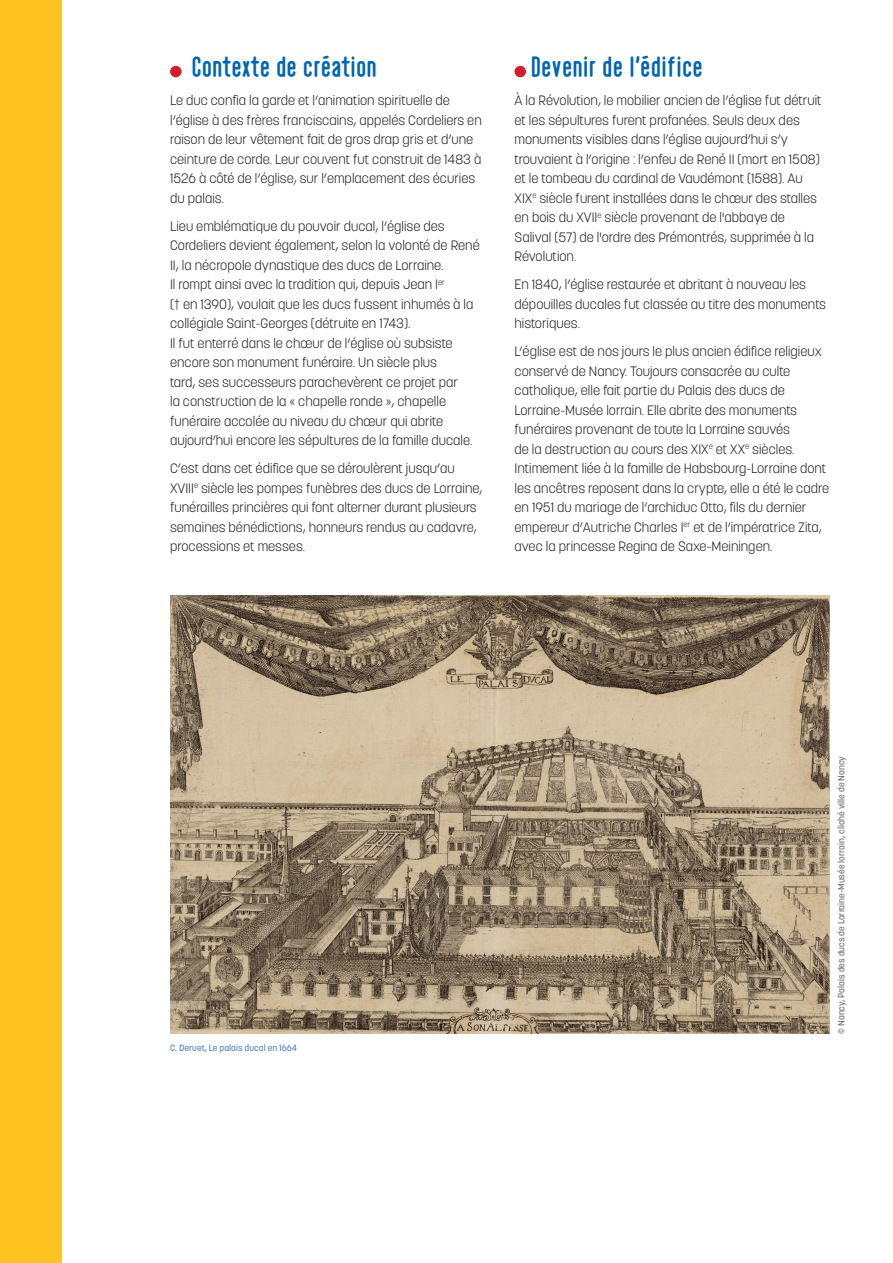
<style>
.page{position:relative;width:893px;height:1263px;background:#fff}
.page>*{position:absolute;margin:0;border:0;box-sizing:border-box;transform-origin:0 0}
.t1{font:700 30px "Playtime";color:#0166b3}
.labeur{font:300 13.5px/19.5px "Korolev";color:#231f20}
.t2{font:500 9px "Korolev";color:#6c6d70}
.t3{font:500 9px "Korolev";color:#5084c4}
</style>
<div class="page">
<div style="left:0;top:0;width:62px;height:1263px;background:#fec221"></div>
<div style="left:170px;top:66px;width:12px;height:11px;background:#d31f2a;border-radius:50%"></div>
<div style="left:514px;top:66px;width:12px;height:11px;background:#d31f2a;border-radius:50%"></div>
<img style="left:170px;top:595px;width:659px;height:439px">
<p class="t1" style="left:191px;top:50px;width:187px">Contexte de création</p>
<p class="labeur" style="left:170px;top:91px;width:313px">Le duc confia la garde et l’animation spirituelle de l’église à des frères franciscains, appelés Cordeliers en raison de leur vêtement fait de gros drap gris et d’une ceinture de corde. Leur couvent fut construit de 1483 à 1526 à côté de l’église, sur l’emplacement des écuries du palais.</p>
<p class="labeur" style="left:170px;top:216px;width:311px">Lieu emblématique du pouvoir ducal, l’église des Cordeliers devient également, selon la volonté de René II, la nécropole dynastique des ducs de Lorraine.<br>Il rompt ainsi avec la tradition qui, depuis Jean I<sup>er<br></sup>(† en 1390), voulait que les ducs fussent inhumés à la collégiale Saint-Georges (détruite en 1743).<br>Il fut enterré dans le chœur de l’église où subsiste encore son monument funéraire. Un siècle plus<br>tard, ses successeurs parachevèrent ce projet par<br>la construction de la « chapelle ronde », chapelle funéraire accolée au niveau du chœur qui abrite aujourd’hui encore les sépultures de la famille ducale.</p>
<p class="labeur" style="left:170px;top:459px;width:314px">C’est dans cet édifice que se déroulèrent jusqu’au XVIII<sup>e</sup> siècle les pompes funèbres des ducs de Lorraine, funérailles princières qui font alterner durant plusieurs semaines bénédictions, honneurs rendus au cadavre, processions et messes.</p>
<p class="t1" style="left:531px;top:50px;width:174px">Devenir de l’édifice</p>
<p class="labeur" style="left:514px;top:91px;width:308px">À la Révolution, le mobilier ancien de l’église fut détruit et les sépultures furent profanées. Seuls deux des monuments visibles dans l’église aujourd’hui s’y trouvaient à l’origine : l’enfeu de René II (mort en 1508) et le tombeau du cardinal de Vaudémont (1588). Au XIX<sup>e</sup> siècle furent installées dans le chœur des stalles en bois du XVII<sup>e</sup> siècle provenant de l'abbaye de Salival (57) de l'ordre des Prémontrés, supprimée à la Révolution.</p>
<p class="labeur" style="left:514px;top:275px;width:313px">En 1840, l’église restaurée et abritant à nouveau les dépouilles ducales fut classée au titre des monuments historiques.</p>
<p class="labeur" style="left:514px;top:342px;width:316px">L’église est de nos jours le plus ancien édifice religieux conservé de Nancy. Toujours consacrée au culte catholique, elle fait partie du Palais des ducs de Lorraine-Musée lorrain. Elle abrite des monuments funéraires provenant de toute la Lorraine sauvés<br>de la destruction au cours des XIX<sup>e</sup> et XX<sup>e</sup> siècles.<br>Intimement liée à la famille de Habsbourg-Lorraine dont les ancêtres reposent dans la crypte, elle a été le cadre en 1951 du mariage de l’archiduc Otto, fils du dernier empereur d’Autriche Charles I<sup>er</sup> et de l’impératrice Zita, avec la princesse Regina de Saxe-Meiningen.</p>
<p class="t3" style="left:170px;top:1042px;width:129px">C. Deruet, Le palais ducal en 1664</p>
<p class="t2" style="left:836px;top:1034px;width:279px;rotate:-90deg">© Nancy, Palais des ducs de Lorraine-Musée lorrain, cliché ville de Nancy</p>
</div>
